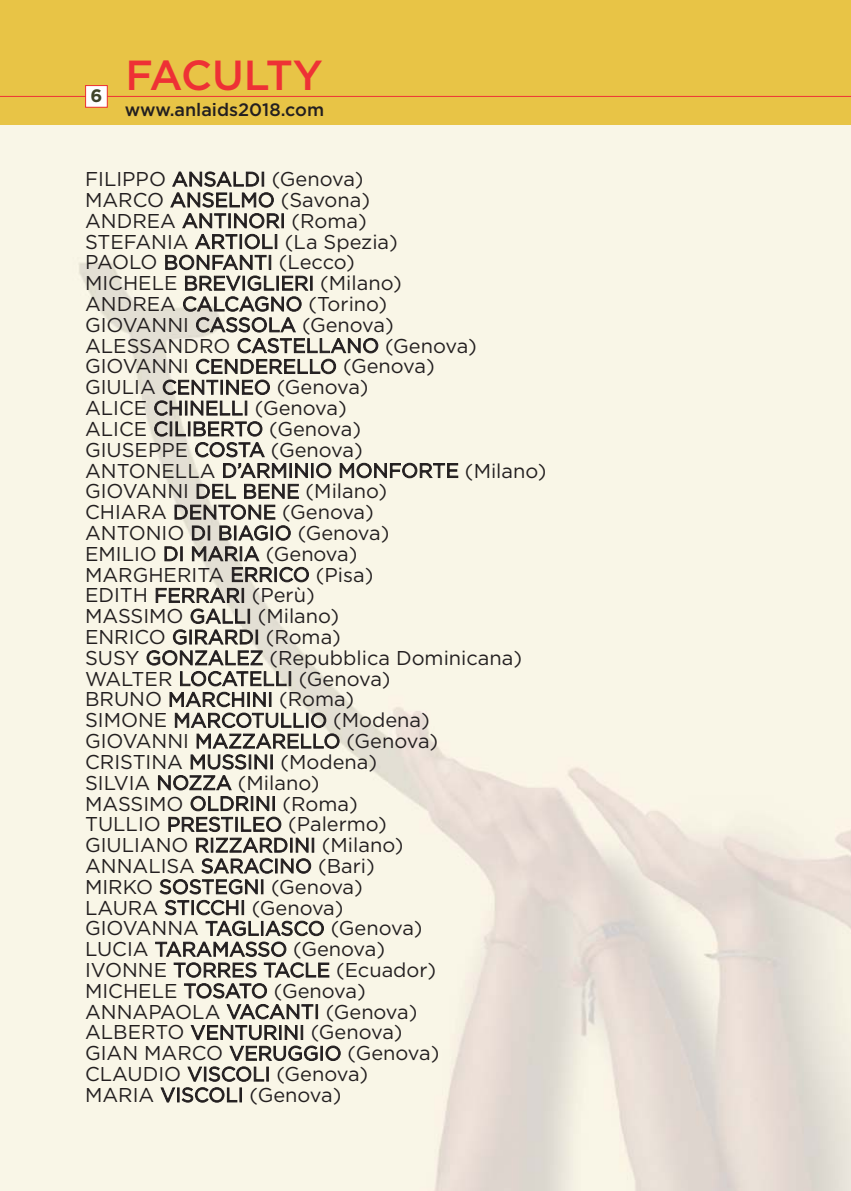
<style>
.page{position:relative;width:851px;height:1191px;background:#fff}
.page>*{position:absolute;margin:0;border:0;box-sizing:border-box;transform-origin:0 0}
.t1{font:500 42px "Gotham";letter-spacing:-.02em;color:#ee3135}
.t2{font:20px/20.8px "Gotham";color:#231f20}
.t3{font:500 18px "Gotham";color:#231f20}
.t4{font:700 18px "Gotham";color:#40442a}
</style>
<div class="page">
<div style="left:0;top:0;width:850px;height:125px;background:#e8c446"></div>
<hr style="left:0;top:96px;width:850px;height:1px;background:#ee3135">
<div style="left:86px;top:86px;width:21px;height:21px;background:#fff"></div>
<div style="left:85px;top:85px;width:23px;height:23px;border:1px solid #ee3135"></div>
<p class="t4" style="left:90px;top:89px;width:13px">6</p>
<h1 class="t1" style="left:125px;top:60px;width:199px">FACULTY</h1>
<p class="t3" style="left:125px;top:103px;width:201px">www.anlaids2018.com</p>
<p class="t2" style="left:85px;top:170px;width:463px">FILIPPO ANSALDI (Genova)<br>MARCO ANSELMO (Savona)<br>ANDREA ANTINORI (Roma)<br>STEFANIA ARTIOLI (La Spezia)<br>PAOLO BONFANTI (Lecco)<br>MICHELE BREVIGLIERI (Milano)<br>ANDREA CALCAGNO (Torino)<br>GIOVANNI CASSOLA (Genova)<br>ALESSANDRO CASTELLANO (Genova)<br>GIOVANNI CENDERELLO (Genova)<br>GIULIA CENTINEO (Genova)<br>ALICE CHINELLI (Genova)<br>ALICE CILIBERTO (Genova)<br>GIUSEPPE COSTA (Genova)<br>ANTONELLA D’ARMINIO MONFORTE (Milano)<br>GIOVANNI DEL BENE (Milano)<br>CHIARA DENTONE (Genova)<br>ANTONIO DI BIAGIO (Genova)<br>EMILIO DI MARIA (Genova)<br>MARGHERITA ERRICO (Pisa)<br>EDITH FERRARI (Perù)<br>MASSIMO GALLI (Milano)<br>ENRICO GIRARDI (Roma)<br>SUSY GONZALEZ (Repubblica Dominicana)<br>WALTER LOCATELLI (Genova)<br>BRUNO MARCHINI (Roma)<br>SIMONE MARCOTULLIO (Modena)<br>GIOVANNI MAZZARELLO (Genova)<br>CRISTINA MUSSINI (Modena)<br>SILVIA NOZZA (Milano)<br>MASSIMO OLDRINI (Roma)<br>TULLIO PRESTILEO (Palermo)<br>GIULIANO RIZZARDINI (Milano)<br>ANNALISA SARACINO (Bari)<br>MIRKO SOSTEGNI (Genova)<br>LAURA STICCHI (Genova)<br>GIOVANNA TAGLIASCO (Genova)<br>LUCIA TARAMASSO (Genova)<br>IVONNE TORRES TACLE (Ecuador)<br>MICHELE TOSATO (Genova)<br>ANNAPAOLA VACANTI (Genova)<br>ALBERTO VENTURINI (Genova)<br>GIAN MARCO VERUGGIO (Genova)<br>CLAUDIO VISCOLI (Genova)<br>MARIA VISCOLI (Genova)</p>
</div>
